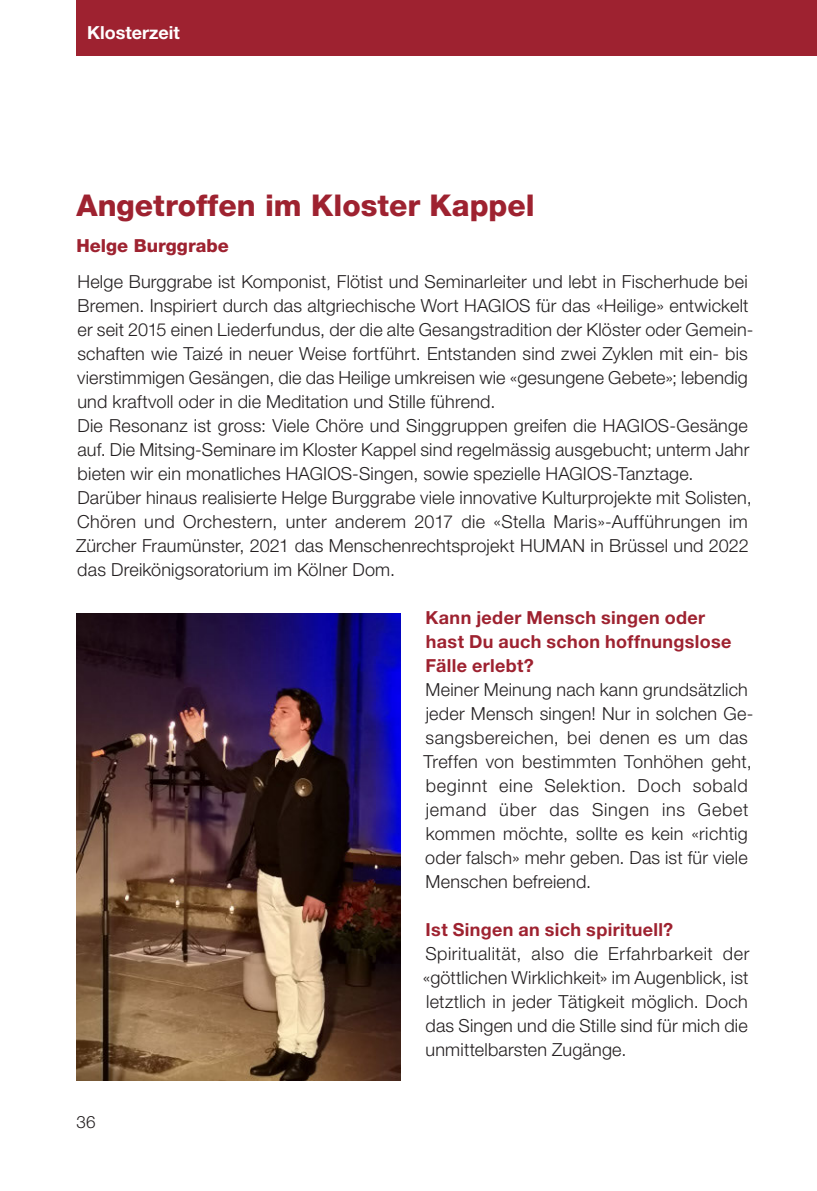
<style>
.page{position:relative;width:817px;height:1191px;background:#fff}
.page>*{position:absolute;margin:0;border:0;box-sizing:border-box;transform-origin:0 0}
.t1{font:800 30px "Helvetica Neue LT Pro";color:#9e2230}
.t2{font:300 18px/24px "Helvetica Neue LT Pro";letter-spacing:.01em;color:#231f20}
.t3{font:700 18px/24px "Helvetica Neue LT Pro";letter-spacing:.02em;color:#9e2230}
.t4{font:800 18px "Helvetica Neue LT Pro";color:#9e2230}
.t5{font:700 18px "Helvetica Neue LT Pro";color:#fff}
.t6{font:300 17px "Helvetica Neue LT Pro";color:#231f20}
</style>
<div class="page">
<div style="left:77px;top:0;width:739px;height:55px;background:#9e2230"></div>
<img style="left:77px;top:613px;width:323px;height:467px">
<p class="t5" style="left:87px;top:21px;width:94px">Klosterzeit</p>
<h1 class="t1" style="left:77px;top:188px;width:459px">Angetroffen im Kloster Kappel</h1>
<p class="t4" style="left:77px;top:235px;width:154px">Helge Burggrabe</p>
<p class="t2" style="left:76px;top:269px;width:678px">Helge Burggrabe ist Komponist, Flötist und Seminarleiter und lebt in Fischerhude bei Bremen. Inspiriert durch das altgriechische Wort HAGIOS für das «Heilige» entwickelt er seit 2015 einen Liederfundus, der die alte Gesangstradition der Klöster oder Gemein&shy;schaften wie Taizé in neuer Weise fortführt. Entstanden sind zwei Zyklen mit ein- bis vierstimmigen Gesängen, die das Heilige umkreisen wie «gesungene Gebete»; lebendig und kraftvoll oder in die Meditation und Stille führend.<br>Die Resonanz ist gross: Viele Chöre und Singgruppen greifen die HAGIOS-Gesänge auf. Die Mitsing-Seminare im Kloster Kappel sind regelmässig ausgebucht; unterm Jahr bieten wir ein monatliches HAGIOS-Singen, sowie spezielle HAGIOS-Tanztage.<br>Darüber hinaus realisierte Helge Burggrabe viele innovative Kulturprojekte mit Solisten, Chören und Orchestern, unter anderem 2017 die «Stella Maris»-Aufführungen im Zürcher Fraumünster, 2021 das Menschenrechtsprojekt HUMAN in Brüssel und 2022 das Dreikönigsoratorium im Kölner Dom.</p>
<p class="t3" style="left:425px;top:605px;width:307px">Kann jeder Mensch singen oder hast Du auch schon hoffnungslose<br>Fälle erlebt?</p>
<p class="t2" style="left:423px;top:677px;width:331px">Meiner Meinung nach kann grundsätzlich jeder Mensch singen! Nur in solchen Ge&shy;sangsbereichen, bei denen es um das Treffen von bestimmten Tonhöhen geht, beginnt eine Selektion. Doch sobald jemand über das Singen ins Gebet kommen möchte, sollte es kein «richtig oder falsch» mehr geben. Das ist für viele Menschen befreiend.</p>
<p class="t3" style="left:425px;top:917px;width:249px">Ist Singen an sich spirituell?</p>
<p class="t2" style="left:422px;top:941px;width:328px;text-align:justify">Spiritualität, also die Erfahrbarkeit der «göttlichen Wirklichkeit» im Augenblick, ist letztlich in jeder Tätigkeit möglich. Doch das Singen und die Stille sind für mich die unmittelbarsten Zugänge.</p>
<p class="t6" style="left:77px;top:1112px;width:20px">36</p>
</div>
